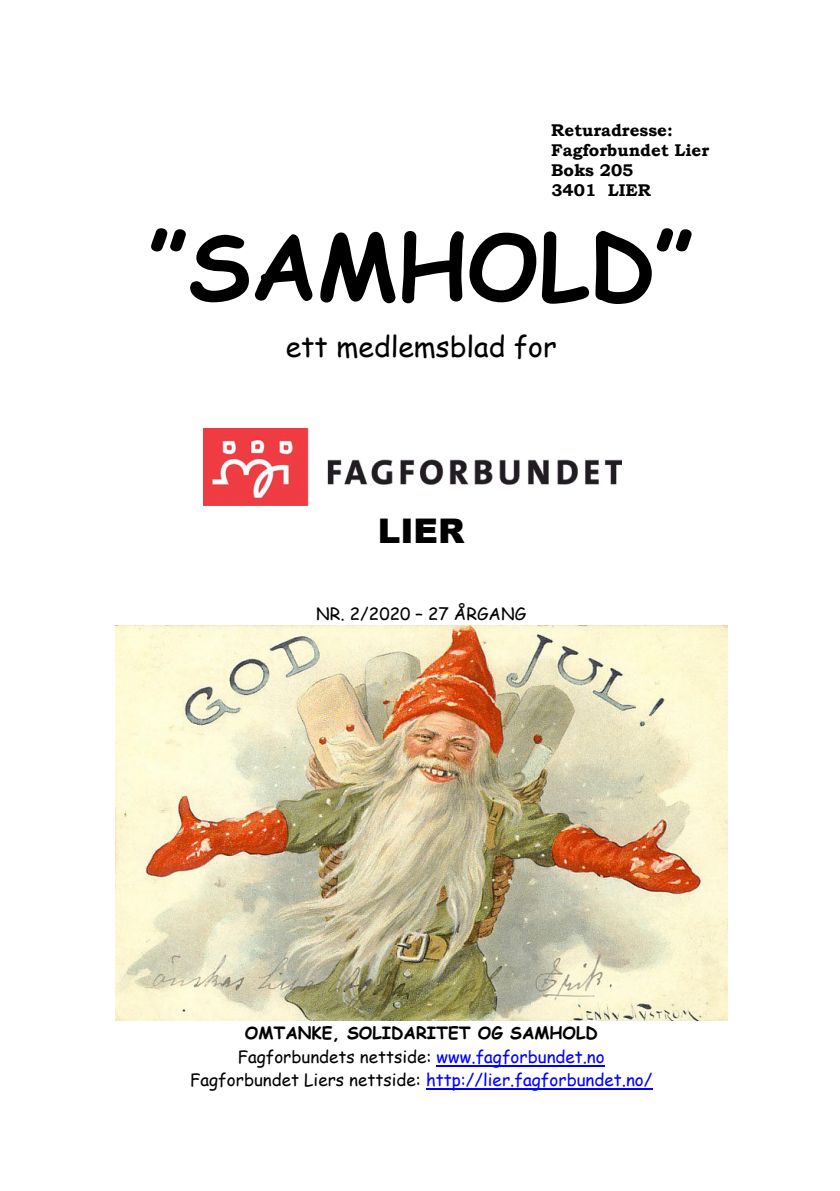
<style>
.page{position:relative;width:840px;height:1191px;background:#fff}
.page>*{position:absolute;margin:0;border:0;box-sizing:border-box;transform-origin:0 0}
.t1{font:700 90.4px "Comic Sans MS";color:#000}
.t2{font:900 34px "Arial";color:#000}
.t3{font:28.4px "Comic Sans MS";color:#000}
.t4{font:17px/23.6px "Comic Sans MS";color:#000;text-align:center}
.t5{font:700 17px/20px "Bookman Old Style";color:#000}
.s1{font-weight:700}
.s2{color:#00f}
</style>
<div class="page">
<img style="left:115px;top:625px;width:612px;height:395px">
<hr style="left:436px;top:1065px;width:168px;height:1px;background:#00f">
<hr style="left:426px;top:1088px;width:226px;height:2px;background:#00f">
<img style="left:204px;top:428px;width:417px;height:78px">
<p class="t5" style="left:551px;top:120px;width:159px">Returadresse:<br>Fagforbundet Lier<br>Boks 205<br>3401 LIER</p>
<p class="t1" style="left:149px;top:200px;width:546px">”SAMHOLD”</p>
<p class="t3" style="left:285px;top:326px;width:272px">ett medlemsblad for</p>
<p class="t2" style="left:377px;top:506px;width:88px">LIER</p>
<p class="t4" style="left:316px;top:602px;width:211px">NR. 2/2020 – 27 ÅRGANG</p>
<p class="t4" style="left:190px;top:1020px;width:463px"><span class="s1">OMTANKE, SOLIDARITET OG SAMHOLD<br></span>Fagforbundets nettside: <span class="s2">www.fagforbundet.no<br></span>Fagforbundet Liers nettside: <span class="s2">http://lier.fagforbundet.no/</span></p>
</div>
